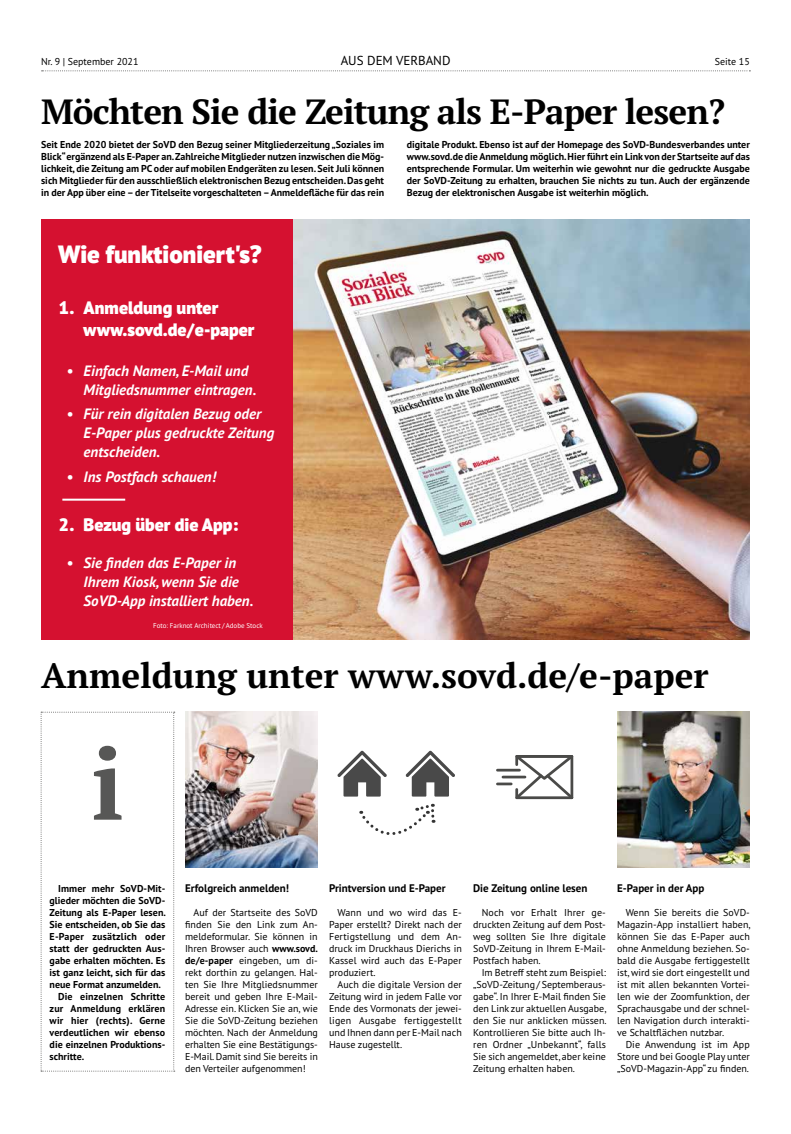
<style>
.page{position:relative;width:791px;height:1134px;background:#fff}
.page>*{position:absolute;margin:0;border:0;box-sizing:border-box;transform-origin:0 0}
.t1{font:700 100px "PT Serif Pro";color:#575756}
.t2{font:700 35px "PT Serif Pro";letter-spacing:-.025em;color:#000}
.t3{font:700 35px "PT Serif Pro";color:#000}
.t4{font:900 25px "PT Sans Pro";color:#fff}
.t5{font:900 18px/21.6px "PT Sans Pro";color:#fff}
.t6{font:italic 700 15px/19px "PT Sans Pro";color:#fff}
.t7{font:13px "PT Sans Pro";color:#000}
.t8{font:700 11px "PT Sans Pro";color:#000}
.t9{font:10px/12px "PT Sans Pro";color:#000;text-align:justify}
.t10{font:700 10px/12px "PT Sans Pro";color:#000;text-align:justify}
.t11{font:700 10px "PT Sans Pro";letter-spacing:.02em;color:#000}
.t12{font:7px "PT Sans Pro";color:#fff}
.s1{font-weight:700}
</style>
<div class="page">
<img style="left:292px;top:220px;width:458px;height:420px">
<div style="left:41px;top:220px;width:251px;height:420px;background:#d51130"></div>
<svg style="left:337px;top:751px;width:50px;height:45px"></svg>
<svg style="left:406px;top:751px;width:49px;height:45px"></svg>
<svg style="left:360px;top:803px;width:75px;height:32px"></svg>
<svg style="left:509px;top:755px;width:65px;height:45px"></svg>
<hr style="left:497px;top:769px;width:22px;height:2px;background:#1d1d1b">
<hr style="left:503px;top:776px;width:22px;height:2px;background:#1d1d1b">
<hr style="left:497px;top:782px;width:14px;height:3px;background:#1d1d1b">
<img style="left:185px;top:712px;width:133px;height:156px">
<img style="left:617px;top:712px;width:133px;height:156px">
<svg style="left:41px;top:712px;width:134px;height:359px"></svg>
<hr style="left:62px;top:499px;width:63px;height:2px;background:#fff">
<svg style="left:42px;top:70px;width:708px;height:1px"></svg>
<p class="t9" style="left:41px;top:55px;width:99px">Nr. 9 | September 2021</p>
<h3 class="t7" style="left:341px;top:52px;width:111px">AUS DEM VERBAND</h3>
<p class="t9" style="left:715px;top:55px;width:36px">Seite 15</p>
<h2 class="t2" style="left:41px;top:88px;width:685px">Möchten Sie die Zeitung als E-Paper lesen?</h2>
<p class="t10" style="left:41px;top:138px;width:345px">Seit Ende 2020 bietet der SoVD den Bezug seiner Mitgliederzeitung „Soziales im Blick“ ergänzend als E-Paper an. Zahlreiche Mitglieder nutzen inzwischen die Mög&shy;lichkeit, die Zeitung am PC oder auf mobilen Endgeräten zu lesen. Seit Juli können sich Mitglieder für den ausschließlich elektronischen Bezug entscheiden. Das geht in der App über eine – der Titelseite vorgeschalteten – Anmeldefläche für das rein</p>
<p class="t10" style="left:407px;top:138px;width:345px">digitale Produkt. Ebenso ist auf der Homepage des SoVD-Bundesverbandes unter www.sovd.de die Anmeldung möglich. Hier führt ein Link von der Startseite auf das entsprechende Formular. Um weiterhin wie gewohnt nur die gedruckte Ausgabe der SoVD-Zeitung zu erhalten, brauchen Sie nichts zu tun. Auch der ergänzende Bezug der elektronischen Ausgabe ist weiterhin möglich.</p>
<h3 class="t4" style="left:58px;top:237px;width:205px">Wie funktioniert's?</h3>
<h3 class="t5" style="left:84px;top:297px;width:172px;text-indent:-26px">1. Anmeldung unter www.sovd.de/e-paper</h3>
<h3 class="t6" style="left:84px;top:361px;width:174px;text-indent:-17px">• Einfach Namen, E-Mail und<br>Mitgliedsnummer eintragen.</h3>
<h3 class="t6" style="left:84px;top:404px;width:192px;text-indent:-17px">• Für rein digitalen Bezug oder<br>E-Paper plus gedruckte Zeitung entscheiden.</h3>
<h3 class="t6" style="left:67px;top:467px;width:151px">• Ins Postfach schauen!</h3>
<h3 class="t5" style="left:58px;top:513px;width:182px">2. Bezug über die App:</h3>
<h3 class="t6" style="left:84px;top:552px;width:171px;text-indent:-17px">• Sie finden das E-Paper in<br>Ihrem Kiosk, wenn Sie die<br>SoVD-App installiert haben.</h3>
<p class="t12" style="left:153px;top:621px;width:111px">Foto: Farknot Architect / Adobe Stock</p>
<h2 class="t3" style="left:41px;top:653px;width:669px">Anmeldung unter www.sovd.de/e-paper</h2>
<h1 class="t1" style="left:91px;top:718px;width:35px">i</h1>
<p class="t10" style="left:58px;top:882px;width:109px">Immer mehr SoVD-Mit-</p>
<p class="t10" style="left:50px;top:894px;width:117px">glieder möchten die SoVD-</p>
<p class="t10" style="left:50px;top:906px;width:118px">Zeitung als E-Paper lesen.</p>
<p class="t10" style="left:50px;top:918px;width:117px">Sie entscheiden, ob Sie das</p>
<p class="t11" style="left:50px;top:929px;width:117px">E-Paper zusätzlich oder</p>
<p class="t10" style="left:50px;top:942px;width:117px">statt der gedruckten Aus-</p>
<p class="t10" style="left:50px;top:954px;width:117px">gabe erhalten möchten. Es</p>
<p class="t10" style="left:50px;top:966px;width:117px">ist ganz leicht, sich für das</p>
<p class="t10" style="left:50px;top:978px;width:113px">neue Format anzumelden.</p>
<p class="t11" style="left:58px;top:989px;width:109px">Die einzelnen Schritte</p>
<p class="t11" style="left:50px;top:1001px;width:117px">zur Anmeldung erklären</p>
<p class="t11" style="left:50px;top:1013px;width:117px">wir hier (rechts). Gerne</p>
<p class="t10" style="left:50px;top:1026px;width:117px">verdeutlichen wir ebenso</p>
<p class="t10" style="left:50px;top:1038px;width:117px">die einzelnen Produktions-</p>
<p class="t10" style="left:50px;top:1050px;width:36px">schritte.</p>
<p class="t8" style="left:185px;top:880px;width:105px">Erfolgreich anmelden!</p>
<p class="t9" style="left:185px;top:906px;width:134px;text-indent:8px">Auf der Startseite des SoVD finden Sie den Link zum An&shy;meldeformular. Sie können in Ihren Browser auch <span class="s1">www.sovd. de/e-paper</span> eingeben, um di&shy;rekt dorthin zu gelangen. Hal&shy;ten Sie Ihre Mitgliedsnummer bereit und geben Ihre E-Mail-Adresse ein. Klicken Sie an, wie Sie die SoVD-Zeitung beziehen möchten. Nach der Anmeldung erhalten Sie eine Bestätigungs-E-Mail. Damit sind Sie bereits in den Verteiler aufgenommen!</p>
<p class="t8" style="left:329px;top:880px;width:118px">Printversion und E-Paper</p>
<p class="t9" style="left:329px;top:906px;width:134px;text-indent:8px">Wann und wo wird das E-Paper erstellt? Direkt nach der Fertigstellung und dem An&shy;druck im Druckhaus Dierichs in Kassel wird auch das E-Paper produziert.</p>
<p class="t9" style="left:329px;top:978px;width:134px;text-indent:8px">Auch die digitale Version der Zeitung wird in jedem Falle vor Ende des Vormonats der jewei&shy;ligen Ausgabe fertiggestellt und Ihnen dann per E-Mail nach Hause zugestellt.</p>
<p class="t8" style="left:473px;top:880px;width:116px">Die Zeitung online lesen</p>
<p class="t9" style="left:473px;top:906px;width:134px;text-indent:8px">Noch vor Erhalt Ihrer ge&shy;druckten Zeitung auf dem Post&shy;weg sollten Sie Ihre digitale SoVD-Zeitung in Ihrem E-Mail-Postfach haben.</p>
<p class="t9" style="left:473px;top:966px;width:135px;text-indent:8px">Im Betreff steht zum Beispiel: „SoVD-Zeitung / Septemberaus&shy;gabe“. In Ihrer E-Mail finden Sie den Link zur aktuellen Ausgabe, den Sie nur anklicken müssen.<br>Kontrollieren Sie bitte auch Ih&shy;ren Ordner „Unbekannt“, falls Sie sich angemeldet, aber keine Zeitung erhalten haben.</p>
<p class="t8" style="left:617px;top:880px;width:89px">E-Paper in der App</p>
<p class="t9" style="left:617px;top:906px;width:135px;text-indent:8px">Wenn Sie bereits die SoVD-Magazin-App installiert haben, können Sie das E-Paper auch ohne Anmeldung beziehen. So&shy;bald die Ausgabe fertiggestellt ist, wird sie dort eingestellt und ist mit allen bekannten Vortei&shy;len wie der Zoomfunktion, der Sprachausgabe und der schnel&shy;len Navigation durch interakti&shy;ve Schaltflächen nutzbar.</p>
<p class="t9" style="left:617px;top:1038px;width:134px;text-indent:8px">Die Anwendung ist im App Store und bei Google Play unter „SoVD-Magazin-App“ zu finden.</p>
</div>
